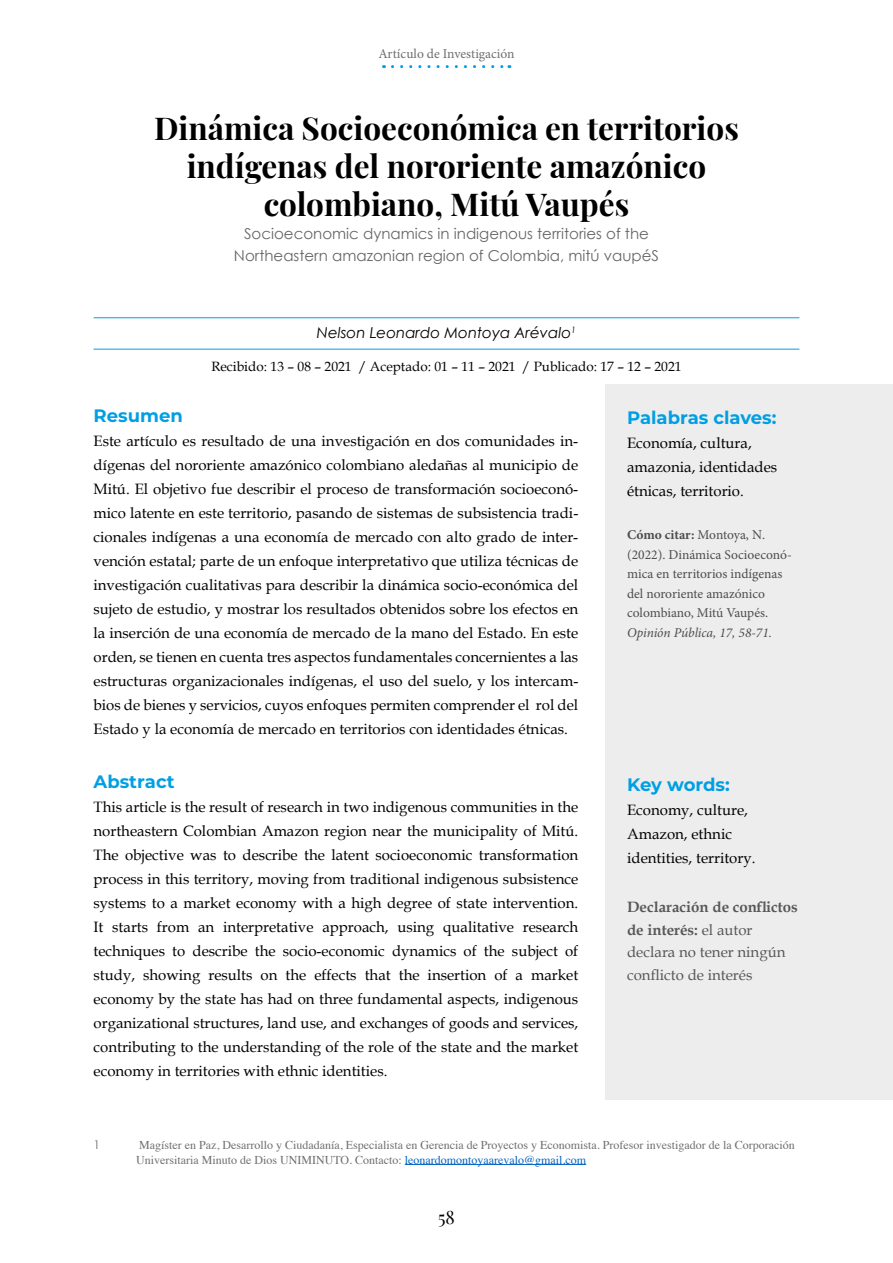
<style>
.page{position:relative;width:893px;height:1263px;background:#fff}
.page>*{position:absolute;margin:0;border:0;box-sizing:border-box;transform-origin:0 0}
.t1{font:700 31.5px/37.8px "Playfair Display";color:#000;text-align:center}
.t2{font:700 18px "Montserrat";color:#009fe3}
.t3{font:18px "Playfair Display";color:#000}
.t4{font:15px/24px "Book Antiqua";color:#000;text-align:justify}
.t5{font:15px/22.5px "Century Gothic";color:#666;text-align:center}
.t6{font:15px/22.5px "Book Antiqua";color:#575756}
.t7{font:italic 15px "Century Gothic";color:#000}
.t8{font:13.5px/19.5px "Minion Pro";color:#4d4d4d}
.t9{font:13.5px "Book Antiqua";color:#000}
.t10{font:italic 13.5px "Minion Pro";letter-spacing:-.005em;color:#4d4d4d}
.t11{font:13.5px "Minion Pro";color:#706f6f}
.t12{font:12px/14.4px "Times";color:#706f6f}
.t13{font:12px "Century Gothic";color:#706f6f}
.s1{font-weight:700}
.s2{color:#0563c1}
</style>
<div class="page">
<svg style="left:392px;top:65px;width:118px;height:3px"></svg>
<div style="left:605px;top:385px;width:288px;height:715px;background:#ededed"></div>
<hr style="left:405px;top:1164px;width:181px;height:1px;background:#0563c1">
<hr style="left:94px;top:349px;width:705px;height:1px;background:#009fe3">
<hr style="left:94px;top:317px;width:705px;height:1px;background:#009fe3">
<p class="t11" style="left:378px;top:45px;width:138px">Artículo de Investigación</p>
<h1 class="t1" style="left:154px;top:107px;width:586px">Dinámica Socioeconómica en territorios indígenas del nororiente amazónico colombiano, Mitú Vaupés</h1>
<p class="t5" style="left:234px;top:222px;width:427px">Socioeconomic dynamics in indigenous territories of the<br>Northeastern amazonian region of Colombia, mitú vaupéS</p>
<p class="t7" style="left:317px;top:323px;width:261px">Nelson Leonardo Montoya Arévalo<sup>1</sup></p>
<p class="t9" style="left:211px;top:357px;width:472px">Recibido: 13 – 08 – 2021 / Aceptado: 01 – 11 – 2021 / Publicado: 17 – 12 – 2021</p>
<p class="t2" style="left:94px;top:402px;width:91px">Resumen</p>
<p class="t4" style="left:94px;top:428px;width:486px">Este artículo es resultado de una investigación en dos comunidades in&shy;dígenas del nororiente amazónico colombiano aledañas al municipio de Mitú. El objetivo fue describir el proceso de transformación socioeconó&shy;mico latente en este territorio, pasando de sistemas de subsistencia tradi&shy;cionales indígenas a una economía de mercado con alto grado de inter&shy;vención estatal; parte de un enfoque interpretativo que utiliza técnicas de investigación cualitativas para describir la dinámica socio-económica del sujeto de estudio, y mostrar los resultados obtenidos sobre los efectos en la inserción de una economía de mercado de la mano del Estado. En este orden, se tienen en cuenta tres aspectos fundamentales concernientes a las estructuras organizacionales indígenas, el uso del suelo, y los intercam&shy;bios de bienes y servicios, cuyos enfoques permiten comprender el rol del Estado y la economía de mercado en territorios con identidades étnicas.</p>
<p class="t2" style="left:94px;top:768px;width:83px">Abstract</p>
<p class="t4" style="left:94px;top:794px;width:486px">This article is the result of research in two indigenous communities in the northeastern Colombian Amazon region near the municipality of Mitú.<br>The objective was to describe the latent socioeconomic transformation process in this territory, moving from traditional indigenous subsistence systems to a market economy with a high degree of state intervention.<br>It starts from an interpretative approach, using qualitative research techniques to describe the socio-economic dynamics of the subject of study, showing results on the effects that the insertion of a market economy by the state has had on three fundamental aspects, indigenous organizational structures, land use, and exchanges of goods and services, contributing to the understanding of the role of the state and the market economy in territories with ethnic identities.</p>
<p class="t2" style="left:627px;top:404px;width:151px">Palabras claves:</p>
<p class="t4" style="left:627px;top:430px;width:152px;text-align:left">Economía, cultura, amazonia, identidades étnicas, territorio.</p>
<p class="t8" style="left:627px;top:525px;width:166px"><span class="s1">Cómo citar:</span> Montoya, N. (2022). Dinámica Socioeconó&shy;mica en territorios indígenas del nororiente amazónico colombiano, Mitú Vaupés.</p>
<p class="t10" style="left:627px;top:623px;width:146px">Opinión Pública, 17, 58-71.</p>
<p class="t2" style="left:627px;top:771px;width:104px">Key words:</p>
<p class="t4" style="left:627px;top:797px;width:130px;text-align:left">Economy, culture,<br>Amazon, ethnic identities, territory.</p>
<p class="t6" style="left:627px;top:896px;width:172px"><span class="s1">Declaración de conflictos de interés:</span> el autor declara no tener ningún conflicto de interés</p>
<p class="t13" style="left:94px;top:1136px;width:8px">1</p>
<p class="t12" style="left:136px;top:1137px;width:660px">Magíster en Paz, Desarrollo y Ciudadanía, Especialista en Gerencia de Proyectos y Economista. Profesor investigador de la Corporación<br>Universitaria Minuto de Dios UNIMINUTO. Contacto: <span class="s2">leonardomontoyaarevalo@gmail.com</span></p>
<p class="t3" style="left:438px;top:1203px;width:18px">58</p>
</div>
